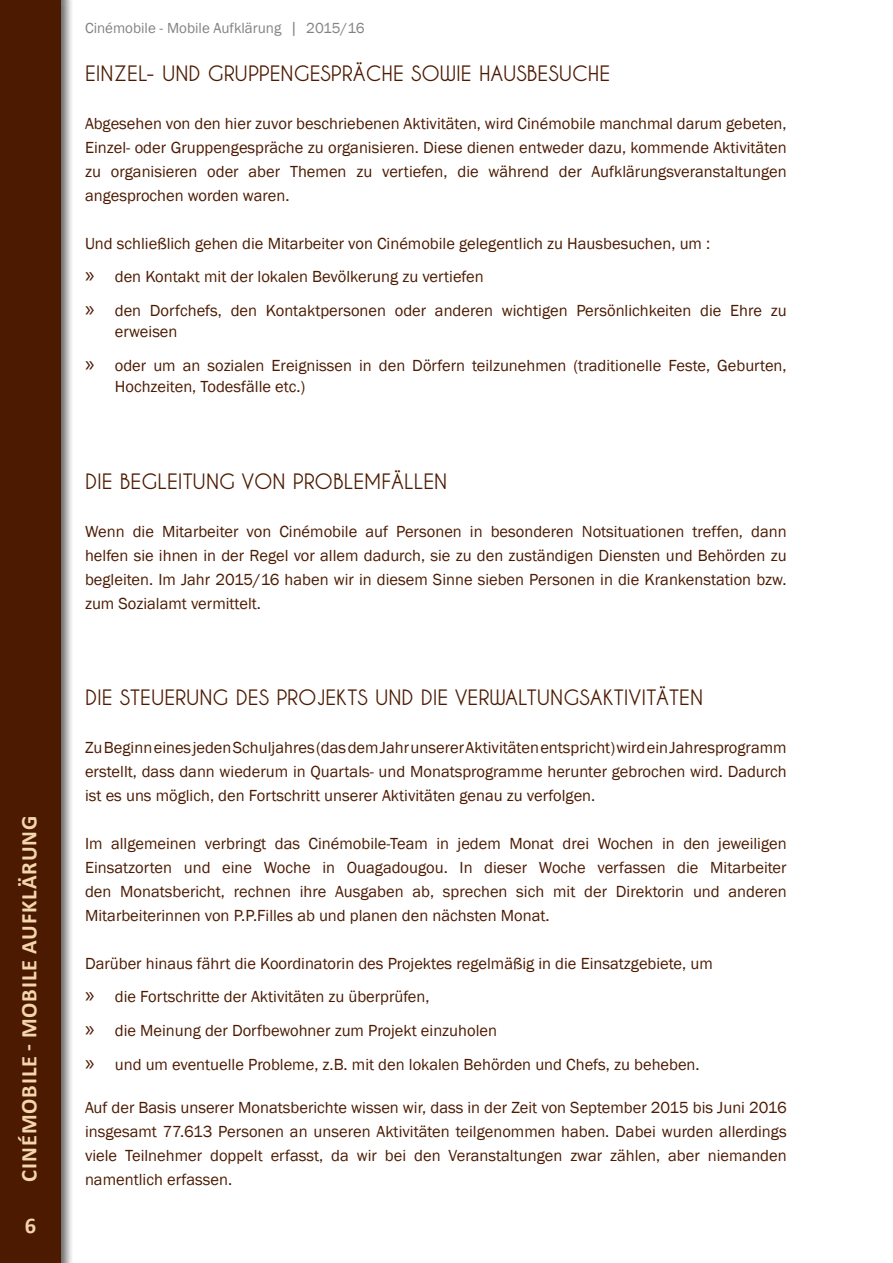
<style>
.page{position:relative;width:893px;height:1263px;background:#fff}
.page>*{position:absolute;margin:0;border:0;box-sizing:border-box;transform-origin:0 0}
.t1{font:700 22.5px "Calibri";letter-spacing:.04em;color:#f3d6ad}
.Überschrift_2{font:700 21px "Caviar Dreams";color:#4c1a01}
.Fließtext{font:700 21px "Caviar Dreams";color:#4c1a01}
.Fließtext-2{font:16.5px/24px "Franklin Gothic";color:#4c1a01;text-align:justify}
.t2{font:15px "Franklin Gothic";color:#808285}
.s1{font-size:16.5px}
.s2{font-family:"Myriad Pro";font-size:22.5px}
</style>
<div class="page">
<div style="left:0;top:0;width:74px;height:1263px;background:#000;opacity:.6"></div>
<div style="left:0;top:0;width:61px;height:1263px;background:#4c1a01"></div>
<h1 class="t1" style="left:15px;top:1182px;width:368px;rotate:-90deg">Cinémobile - Mobile Aufklärung</h1>
<h1 class="t1" style="left:25px;top:1211px;width:13px">6</h1>
<p class="t2" style="left:85px;top:18px;width:281px">Cinémobile - Mobile Aufklärung <span class="s1">|</span> 2015/16</p>
<p class="Fließtext" style="left:85px;top:61px;width:527px">EINZEL- UND GRUPPENGESPRÄCHE SOWIE HAUSBESUCHE</p>
<p class="Fließtext-2" style="left:85px;top:111px;width:703px">Abgesehen von den hier zuvor beschriebenen Aktivitäten, wird Cinémobile manchmal darum gebeten, Einzel- oder Gruppengespräche zu organisieren. Diese dienen entweder dazu, kommende Aktivitäten zu organisieren oder aber Themen zu vertiefen, die während der Aufklärungsveranstaltungen angesprochen worden waren.</p>
<p class="Fließtext-2" style="left:85px;top:231px;width:627px">Und schließlich gehen die Mitarbeiter von Cinémobile gelegentlich zu Hausbesuchen, um :</p>
<p class="Fließtext-2" style="left:85px;top:265px;width:400px"><span class="s2">»</span> den Kontakt mit der lokalen Bevölkerung zu vertiefen</p>
<p class="Fließtext-2" style="left:115px;top:300px;width:673px;line-height:21px;text-indent:-30px"><span class="s2">»</span> den Dorfchefs, den Kontaktpersonen oder anderen wichtigen Persönlichkeiten die Ehre zu erweisen</p>
<p class="Fließtext-2" style="left:115px;top:355px;width:673px;line-height:21px;text-indent:-30px"><span class="s2">»</span> oder um an sozialen Ereignissen in den Dörfern teilzunehmen (traditionelle Feste, Geburten,<br>Hochzeiten, Todesfälle etc.)</p>
<p class="Überschrift_2" style="left:85px;top:469px;width:364px">DIE BEGLEITUNG VON PROBLEMFÄLLEN</p>
<p class="Fließtext-2" style="left:85px;top:519px;width:703px">Wenn die Mitarbeiter von Cinémobile auf Personen in besonderen Notsituationen treffen, dann helfen sie ihnen in der Regel vor allem dadurch, sie zu den zuständigen Diensten und Behörden zu begleiten. Im Jahr 2015/16 haben wir in diesem Sinne sieben Personen in die Krankenstation bzw. zum Sozialamt vermittelt.</p>
<p class="Überschrift_2" style="left:85px;top:685px;width:619px">DIE STEUERUNG DES PROJEKTS UND DIE VERWALTUNGSAKTIVITÄTEN</p>
<p class="Fließtext-2" style="left:85px;top:735px;width:703px">Zu Beginn eines jeden Schuljahres (das dem Jahr unserer Aktivitäten entspricht) wird ein Jahresprogramm erstellt, dass dann wiederum in Quartals- und Monatsprogramme herunter gebrochen wird. Dadurch ist es uns möglich, den Fortschritt unserer Aktivitäten genau zu verfolgen.</p>
<p class="Fließtext-2" style="left:85px;top:831px;width:703px">Im allgemeinen verbringt das Cinémobile-Team in jedem Monat drei Wochen in den jeweiligen Einsatzorten und eine Woche in Ouagadougou. In dieser Woche verfassen die Mitarbeiter den Monatsbericht, rechnen ihre Ausgaben ab, sprechen sich mit der Direktorin und anderen Mitarbeiterinnen von P.P.Filles ab und planen den nächsten Monat.</p>
<p class="Fließtext-2" style="left:85px;top:951px;width:629px">Darüber hinaus fährt die Koordinatorin des Projektes regelmäßig in die Einsatzgebiete, um</p>
<p class="Fließtext-2" style="left:85px;top:985px;width:346px"><span class="s2">»</span> die Fortschritte der Aktivitäten zu überprüfen,</p>
<p class="Fließtext-2" style="left:85px;top:1019px;width:413px"><span class="s2">»</span> die Meinung der Dorfbewohner zum Projekt einzuholen</p>
<p class="Fließtext-2" style="left:85px;top:1053px;width:616px"><span class="s2">»</span> und um eventuelle Probleme, z.B. mit den lokalen Behörden und Chefs, zu beheben.</p>
<p class="Fließtext-2" style="left:85px;top:1095px;width:703px">Auf der Basis unserer Monatsberichte wissen wir, dass in der Zeit von September 2015 bis Juni 2016 insgesamt 77.613 Personen an unseren Aktivitäten teilgenommen haben. Dabei wurden allerdings viele Teilnehmer doppelt erfasst, da wir bei den Veranstaltungen zwar zählen, aber niemanden</p>
<p class="Fließtext-2" style="left:85px;top:1167px;width:149px">namentlich erfassen.</p>
</div>
